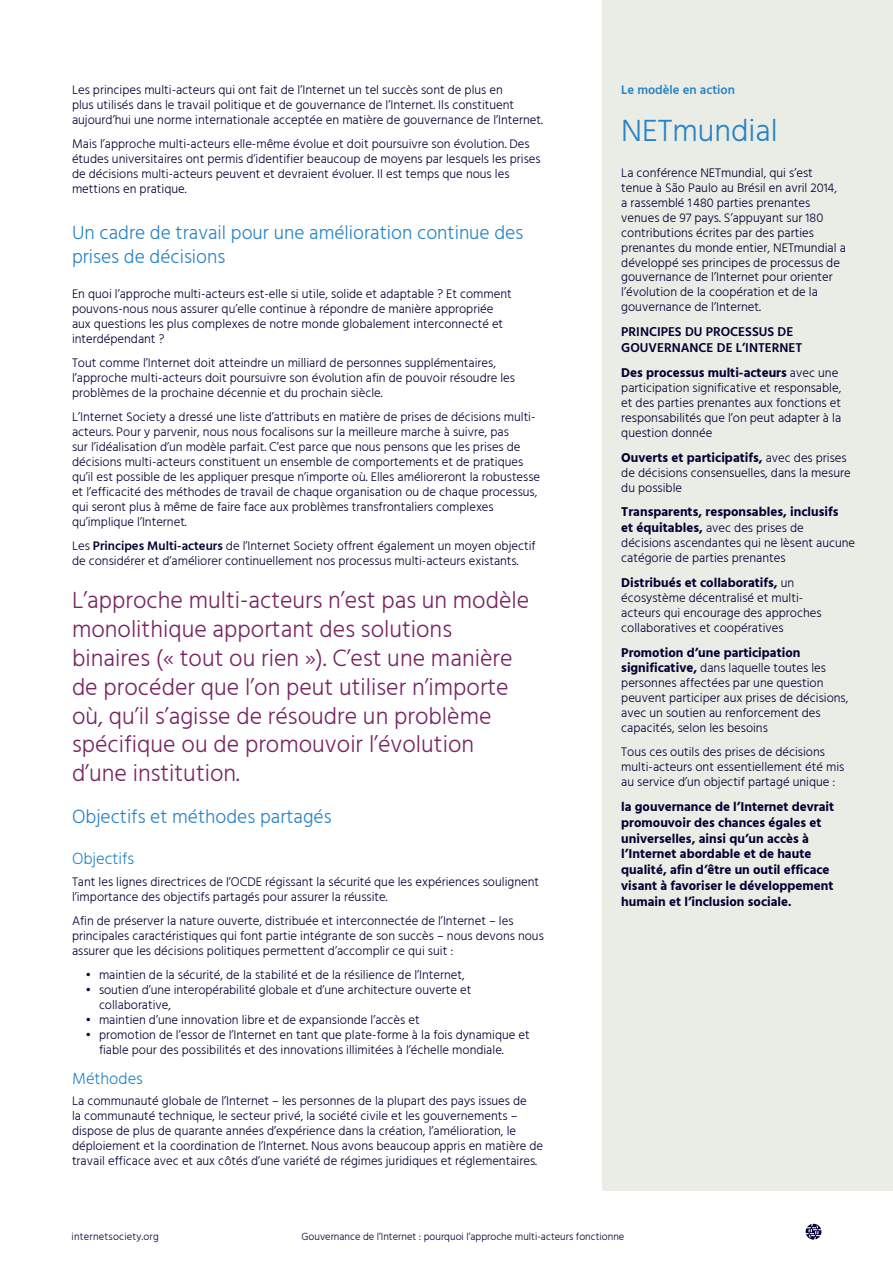
<style>
.page{position:relative;width:893px;height:1263px;background:#fff}
.page>*{position:absolute;margin:0;border:0;box-sizing:border-box;transform-origin:0 0}
.t1{font:300 31.5px "Hind";color:#2783c5}
.t2{font:300 24px/28.8px "Hind";color:#782562}
.t3{font:300 19.5px/23.4px "Hind";color:#2783c5}
.t4{font:300 16.5px "Hind";color:#2783c5}
.t5{font:700 13.2px/15.8px "Hind";color:#003}
.t6{font:600 13.2px/15.8px "Hind";color:#003}
.t7{font:300 12.75px/15px "Hind";color:#003}
.t8{font:600 12.75px "Hind";color:#2783c5}
.t9{font:300 10.5px "Hind";color:#003}
.t10{font:300 10.5px "Hind";letter-spacing:.02em;color:#003}
.s1{font-weight:600}
.s2{font-weight:300;font-size:12.75px}
.s3{font-weight:700;font-size:13.2px}
</style>
<div class="page">
<svg style="left:806px;top:1224px;width:15px;height:15px"></svg>
<div style="left:602px;top:0;width:291px;height:1191px;background:#e9ede5"></div>
<p class="t7" style="left:72px;top:83px;width:472px">Les principes multi-acteurs qui ont fait de l’Internet un tel succès sont de plus en<br>plus utilisés dans le travail politique et de gouvernance de l’Internet. Ils constituent aujourd’hui une norme internationale acceptée en matière de gouvernance de l’Internet.</p>
<p class="t7" style="left:72px;top:137px;width:470px">Mais l’approche multi-acteurs elle-même évolue et doit poursuivre son évolution. Des études universitaires ont permis d’identifier beaucoup de moyens par lesquels les prises de décisions multi-acteurs peuvent et devraient évoluer. Il est temps que nous les mettions en pratique.</p>
<h3 class="t3" style="left:72px;top:222px;width:453px">Un cadre de travail pour une amélioration continue des prises de décisions</h3>
<p class="t7" style="left:72px;top:287px;width:441px">En quoi l’approche multi-acteurs est-elle si utile, solide et adaptable ? Et comment pouvons-nous nous assurer qu’elle continue à répondre de manière appropriée aux questions les plus complexes de notre monde globalement interconnecté et interdépendant ?</p>
<p class="t7" style="left:72px;top:356px;width:445px">Tout comme l’Internet doit atteindre un milliard de personnes supplémentaires, l’approche multi-acteurs doit poursuivre son évolution afin de pouvoir résoudre les problèmes de la prochaine décennie et du prochain siècle.</p>
<p class="t7" style="left:72px;top:410px;width:470px">L’Internet Society a dressé une liste d’attributs en matière de prises de décisions multi&shy;acteurs. Pour y parvenir, nous nous focalisons sur la meilleure marche à suivre, pas<br>sur l’idéalisation d’un modèle parfait. C’est parce que nous pensons que les prises de décisions multi-acteurs constituent un ensemble de comportements et de pratiques qu’il est possible de les appliquer presque n’importe où. Elles amélioreront la robustesse et l’efficacité des méthodes de travail de chaque organisation ou de chaque processus, qui seront plus à même de faire face aux problèmes transfrontaliers complexes qu’implique l’Internet.</p>
<p class="t7" style="left:72px;top:539px;width:465px">Les <span class="s1">Principes Multi-acteurs</span> de l’Internet Society offrent également un moyen objectif de considérer et d’améliorer continuellement nos processus multi-acteurs existants.</p>
<p class="t2" style="left:72px;top:587px;width:459px">L’approche multi-acteurs n’est pas un modèle monolithique apportant des solutions binaires (« tout ou rien »). C’est une manière de procéder que l’on peut utiliser n’importe où, qu’il s’agisse de résoudre un problème spécifique ou de promouvoir l’évolution d’une institution.</p>
<h3 class="t3" style="left:72px;top:805px;width:261px">Objectifs et méthodes partagés</h3>
<p class="t4" style="left:72px;top:847px;width:64px">Objectifs</p>
<p class="t7" style="left:72px;top:874px;width:469px">Tant les lignes directrices de l’OCDE régissant la sécurité que les expériences soulignent l’importance des objectifs partagés pour assurer la réussite.</p>
<p class="t7" style="left:72px;top:913px;width:473px">Afin de préserver la nature ouverte, distribuée et interconnectée de l’Internet – les principales caractéristiques qui font partie intégrante de son succès – nous devons nous assurer que les décisions politiques permettent d’accomplir ce qui suit :</p>
<p class="t7" style="left:86px;top:967px;width:381px">• maintien de la sécurité, de la stabilité et de la résilience de l’Internet,</p>
<p class="t7" style="left:99px;top:982px;width:374px;text-indent:-14px">• soutien d’une interopérabilité globale et d’une architecture ouverte et collaborative,</p>
<p class="t7" style="left:86px;top:1012px;width:336px">• maintien d’une innovation libre et de expansionde l’accès et</p>
<p class="t7" style="left:99px;top:1027px;width:432px;text-indent:-14px">• promotion de l’essor de l’Internet en tant que plate-forme à la fois dynamique et fiable pour des possibilités et des innovations illimitées à l’échelle mondiale.</p>
<p class="t4" style="left:72px;top:1067px;width:72px">Méthodes</p>
<p class="t7" style="left:72px;top:1094px;width:473px">La communauté globale de l’Internet – les personnes de la plupart des pays issues de<br>la communauté technique, le secteur privé, la société civile et les gouvernements – dispose de plus de quarante années d’expérience dans la création, l’amélioration, le déploiement et la coordination de l’Internet. Nous avons beaucoup appris en matière de travail efficace avec et aux côtés d’une variété de régimes juridiques et réglementaires.</p>
<p class="t8" style="left:621px;top:81px;width:115px">Le modèle en action</p>
<h1 class="t1" style="left:621px;top:110px;width:158px">NETmundial</h1>
<p class="t7" style="left:621px;top:165px;width:226px">La conférence NETmundial, qui s’est tenue à São Paulo au Brésil en avril 2014, a rassemblé 1480 parties prenantes venues de 97 pays. S’appuyant sur 180 contributions écrites par des parties prenantes du monde entier, NETmundial a développé ses principes de processus de gouvernance de l’Internet pour orienter l’évolution de la coopération et de la gouvernance de l’Internet.</p>
<p class="t6" style="left:621px;top:325px;width:182px">PRINCIPES DU PROCESSUS DE<br>GOUVERNANCE DE L’INTERNET</p>
<p class="t5" style="left:621px;top:364px;width:219px">Des processus multi-acteurs <span class="s2">avec une</span></p>
<p class="t7" style="left:621px;top:381px;width:222px;text-align:justify">participation significative et responsable, et des parties prenantes aux fonctions et responsabilités que l’on peut adapter à la question donnée</p>
<p class="t5" style="left:621px;top:449px;width:227px">Ouverts et participatifs, <span class="s2">avec des prises</span></p>
<p class="t7" style="left:621px;top:465px;width:231px">de décisions consensuelles, dans la mesure du possible</p>
<p class="t5" style="left:621px;top:504px;width:219px">Transparents, responsables, inclusifs</p>
<p class="t7" style="left:621px;top:521px;width:235px"><span class="s3">et équitables,</span> avec des prises de décisions ascendantes qui ne lèsent aucune catégorie de parties prenantes</p>
<p class="t5" style="left:621px;top:574px;width:174px">Distribués et collaboratifs, <span class="s2">un</span></p>
<p class="t7" style="left:621px;top:591px;width:202px">écosystème décentralisé et multi&shy;acteurs qui encourage des approches collaboratives et coopératives</p>
<p class="t5" style="left:621px;top:644px;width:181px">Promotion d’une participation</p>
<p class="t7" style="left:621px;top:661px;width:229px"><span class="s3">significative,</span> dans laquelle toutes les personnes affectées par une question peuvent participer aux prises de décisions, avec un soutien au renforcement des capacités, selon les besoins</p>
<p class="t7" style="left:621px;top:745px;width:225px">Tous ces outils des prises de décisions multi-acteurs ont essentiellement été mis au service d’un objectif partagé unique :</p>
<p class="t5" style="left:621px;top:799px;width:214px">la gouvernance de l’Internet devrait promouvoir des chances égales et universelles, ainsi qu’un accès à l’Internet abordable et de haute qualité, afin d’être un outil efficace visant à favoriser le développement humain et l’inclusion sociale.</p>
<p class="t10" style="left:72px;top:1229px;width:89px">internetsociety.org</p>
<p class="t9" style="left:302px;top:1229px;width:324px">Gouvernance de l’Internet : pourquoi l’approche multi-acteurs fonctionne</p>
</div>
